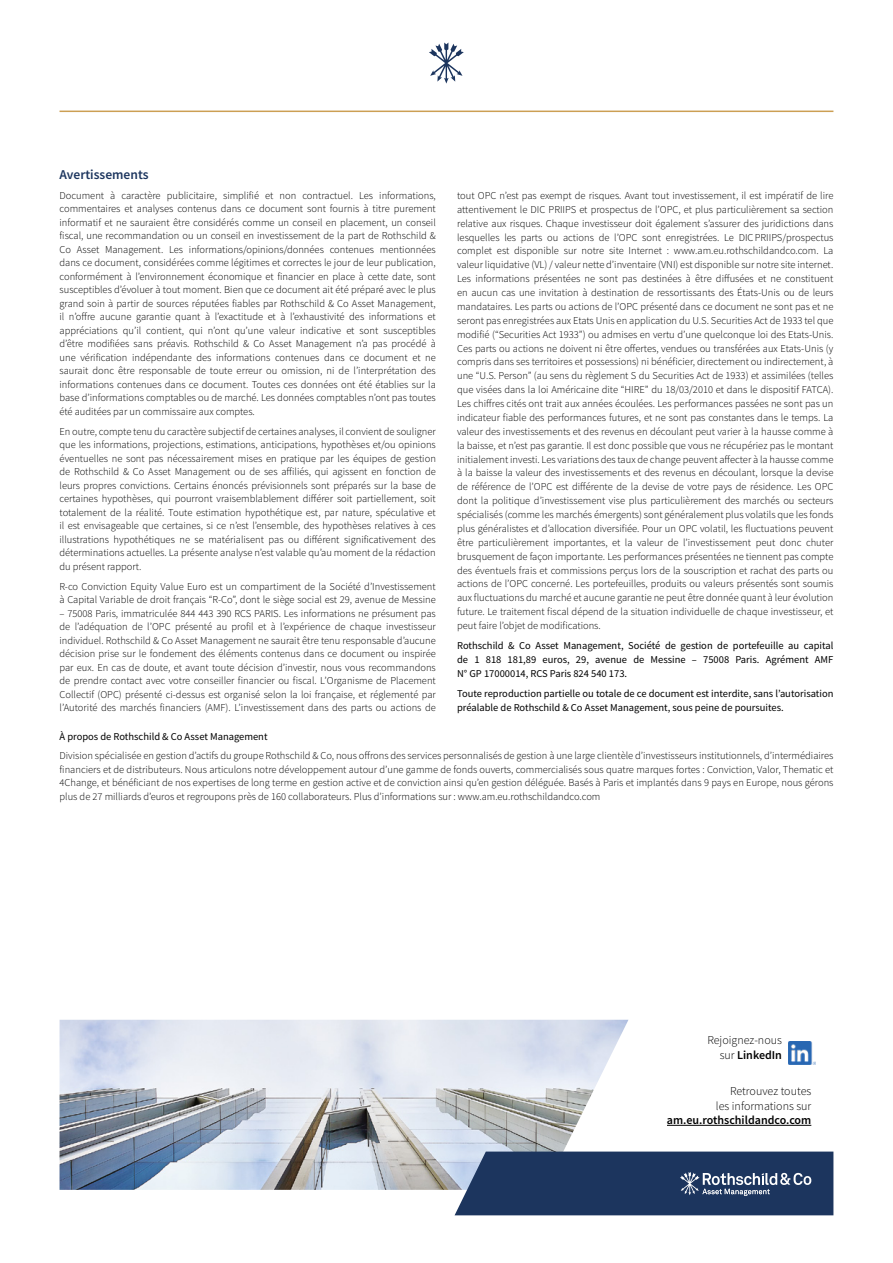
<style>
.page{position:relative;width:893px;height:1263px;background:#fff}
.page>*{position:absolute;margin:0;border:0;box-sizing:border-box;transform-origin:0 0}
.t1{font:600 13.5px "Source Sans Pro";color:#1c355e}
.t2{font:300 12px/14.4px "Source Sans Pro";color:#000;text-align:right}
.t3{font:600 12px "Source Sans Pro";color:#000}
.t4{font:300 10.5px/13.5px "Source Sans Pro";color:#000;text-align:justify}
.t5{font:10.5px/13.8px "Source Sans Pro";color:#000;text-align:justify}
.s1{font-weight:600}
</style>
<div class="page">
<svg style="left:429px;top:43px;width:35px;height:41px"></svg>
<hr style="left:60px;top:111px;width:773px;height:1px;background:#cc9f53">
<img style="left:60px;top:1020px;width:568px;height:170px">
<hr style="left:667px;top:1125px;width:144px;height:1px;background:#000">
<img style="left:788px;top:1041px;width:27px;height:23px">
<svg style="left:455px;top:1151px;width:378px;height:64px;background:#2c446a"></svg>
<p class="t1" style="left:60px;top:166px;width:91px">Avertissements</p>
<p class="t4" style="left:60px;top:189px;width:378px">Document à caractère publicitaire, simplifié et non contractuel. Les informations, commentaires et analyses contenus dans ce document sont fournis à titre purement informatif et ne sauraient être considérés comme un conseil en placement, un conseil fiscal, une recommandation ou un conseil en investissement de la part de Rothschild &amp; Co Asset Management. Les informations/opinions/données contenues mentionnées dans ce document, considérées comme légitimes et correctes le jour de leur publication, conformément à l’environnement économique et financier en place à cette date, sont susceptibles d’évoluer à tout moment. Bien que ce document ait été préparé avec le plus grand soin à partir de sources réputées fiables par Rothschild &amp; Co Asset Management, il n’offre aucune garantie quant à l’exactitude et à l’exhaustivité des informations et appréciations qu’il contient, qui n’ont qu’une valeur indicative et sont susceptibles d’être modifiées sans préavis. Rothschild &amp; Co Asset Management n’a pas procédé à une vérification indépendante des informations contenues dans ce document et ne saurait donc être responsable de toute erreur ou omission, ni de l’interprétation des informations contenues dans ce document. Toutes ces données ont été établies sur la base d’informations comptables ou de marché. Les données comptables n’ont pas toutes été auditées par un commissaire aux comptes.</p>
<p class="t4" style="left:60px;top:425px;width:378px">En outre, compte tenu du caractère subjectif de certaines analyses, il convient de souligner que les informations, projections, estimations, anticipations, hypothèses et/ou opinions éventuelles ne sont pas nécessairement mises en pratique par les équipes de gestion de Rothschild &amp; Co Asset Management ou de ses affiliés, qui agissent en fonction de leurs propres convictions. Certains énoncés prévisionnels sont préparés sur la base de certaines hypothèses, qui pourront vraisemblablement différer soit partiellement, soit totalement de la réalité. Toute estimation hypothétique est, par nature, spéculative et il est envisageable que certaines, si ce n’est l’ensemble, des hypothèses relatives à ces illustrations hypothétiques ne se matérialisent pas ou différent significativement des déterminations actuelles. La présente analyse n’est valable qu’au moment de la rédaction du présent rapport.</p>
<p class="t4" style="left:60px;top:579px;width:378px">R-co Conviction Equity Value Euro est un compartiment de la Société d’Investissement à Capital Variable de droit français “R-Co”, dont le siège social est 29, avenue de Messine</p>
<p class="t4" style="left:60px;top:606px;width:378px">– 75008 Paris, immatriculée 844 443 390 RCS PARIS. Les informations ne présument pas de l’adéquation de l’OPC présenté au profil et à l’expérience de chaque investisseur individuel. Rothschild &amp; Co Asset Management ne saurait être tenu responsable d’aucune décision prise sur le fondement des éléments contenus dans ce document ou inspirée par eux. En cas de doute, et avant toute décision d’investir, nous vous recommandons de prendre contact avec votre conseiller financier ou fiscal. L’Organisme de Placement Collectif (OPC) présenté ci-dessus est organisé selon la loi française, et réglementé par l’Autorité des marchés financiers (AMF). L’investissement dans des parts ou actions de</p>
<p class="t4" style="left:457px;top:189px;width:378px">tout OPC n’est pas exempt de risques. Avant tout investissement, il est impératif de lire attentivement le DIC PRIIPS et prospectus de l’OPC, et plus particulièrement sa section relative aux risques. Chaque investisseur doit également s’assurer des juridictions dans lesquelles les parts ou actions de l’OPC sont enregistrées. Le DIC PRIIPS/prospectus complet est disponible sur notre site Internet : www.am.eu.rothschildandco.com. La valeur liquidative (VL) / valeur nette d’inventaire (VNI) est disponible sur notre site internet.<br>Les informations présentées ne sont pas destinées à être diffusées et ne constituent en aucun cas une invitation à destination de ressortissants des États-Unis ou de leurs mandataires. Les parts ou actions de l’OPC présenté dans ce document ne sont pas et ne seront pas enregistrées aux Etats Unis en application du U.S. Securities Act de 1933 tel que modifié (“Securities Act 1933”) ou admises en vertu d’une quelconque loi des Etats-Unis.<br>Ces parts ou actions ne doivent ni être offertes, vendues ou transférées aux Etats-Unis (y compris dans ses territoires et possessions) ni bénéficier, directement ou indirectement, à une “U.S. Person” (au sens du règlement S du Securities Act de 1933) et assimilées (telles que visées dans la loi Américaine dite “HIRE” du 18/03/2010 et dans le dispositif FATCA).<br>Les chiffres cités ont trait aux années écoulées. Les performances passées ne sont pas un indicateur fiable des performances futures, et ne sont pas constantes dans le temps. La valeur des investissements et des revenus en découlant peut varier à la hausse comme à la baisse, et n’est pas garantie. Il est donc possible que vous ne récupériez pas le montant initialement investi. Les variations des taux de change peuvent affecter à la hausse comme à la baisse la valeur des investissements et des revenus en découlant, lorsque la devise de référence de l’OPC est différente de la devise de votre pays de résidence. Les OPC dont la politique d’investissement vise plus particulièrement des marchés ou secteurs spécialisés (comme les marchés émergents) sont généralement plus volatils que les fonds plus généralistes et d’allocation diversifiée. Pour un OPC volatil, les fluctuations peuvent être particulièrement importantes, et la valeur de l’investissement peut donc chuter brusquement de façon importante. Les performances présentées ne tiennent pas compte des éventuels frais et commissions perçus lors de la souscription et rachat des parts ou actions de l’OPC concerné. Les portefeuilles, produits ou valeurs présentés sont soumis aux fluctuations du marché et aucune garantie ne peut être donnée quant à leur évolution future. Le traitement fiscal dépend de la situation individuelle de chaque investisseur, et peut faire l’objet de modifications.</p>
<p class="t5" style="left:457px;top:639px;width:378px">Rothschild &amp; Co Asset Management, Société de gestion de portefeuille au capital de 1 818 181,89 euros, 29, avenue de Messine – 75008 Paris. Agrément AMF N° GP 17000014, RCS Paris 824 540 173.</p>
<p class="t5" style="left:457px;top:687px;width:378px">Toute reproduction partielle ou totale de ce document est interdite, sans l’autorisation préalable de Rothschild &amp; Co Asset Management, sous peine de poursuites.</p>
<p class="t5" style="left:60px;top:729px;width:210px">À propos de Rothschild &amp; Co Asset Management</p>
<p class="t4" style="left:60px;top:749px;width:775px">Division spécialisée en gestion d’actifs du groupe Rothschild &amp; Co, nous offrons des services personnalisés de gestion à une large clientèle d’investisseurs institutionnels, d’intermédiaires financiers et de distributeurs. Nous articulons notre développement autour d’une gamme de fonds ouverts, commercialisés sous quatre marques fortes : Conviction, Valor, Thematic et 4Change, et bénéficiant de nos expertises de long terme en gestion active et de conviction ainsi qu’en gestion déléguée. Basés à Paris et implantés dans 9 pays en Europe, nous gérons plus de 27 milliards d’euros et regroupons près de 160 collaborateurs. Plus d’informations sur : www.am.eu.rothschildandco.com</p>
<p class="t2" style="left:707px;top:1033px;width:76px">Rejoignez-nous sur <span class="s1">LinkedIn</span></p>
<p class="t2" style="left:716px;top:1084px;width:97px">Retrouvez toutes les informations sur</p>
<p class="t3" style="left:667px;top:1112px;width:146px">am.eu.rothschildandco.com</p>
</div>
